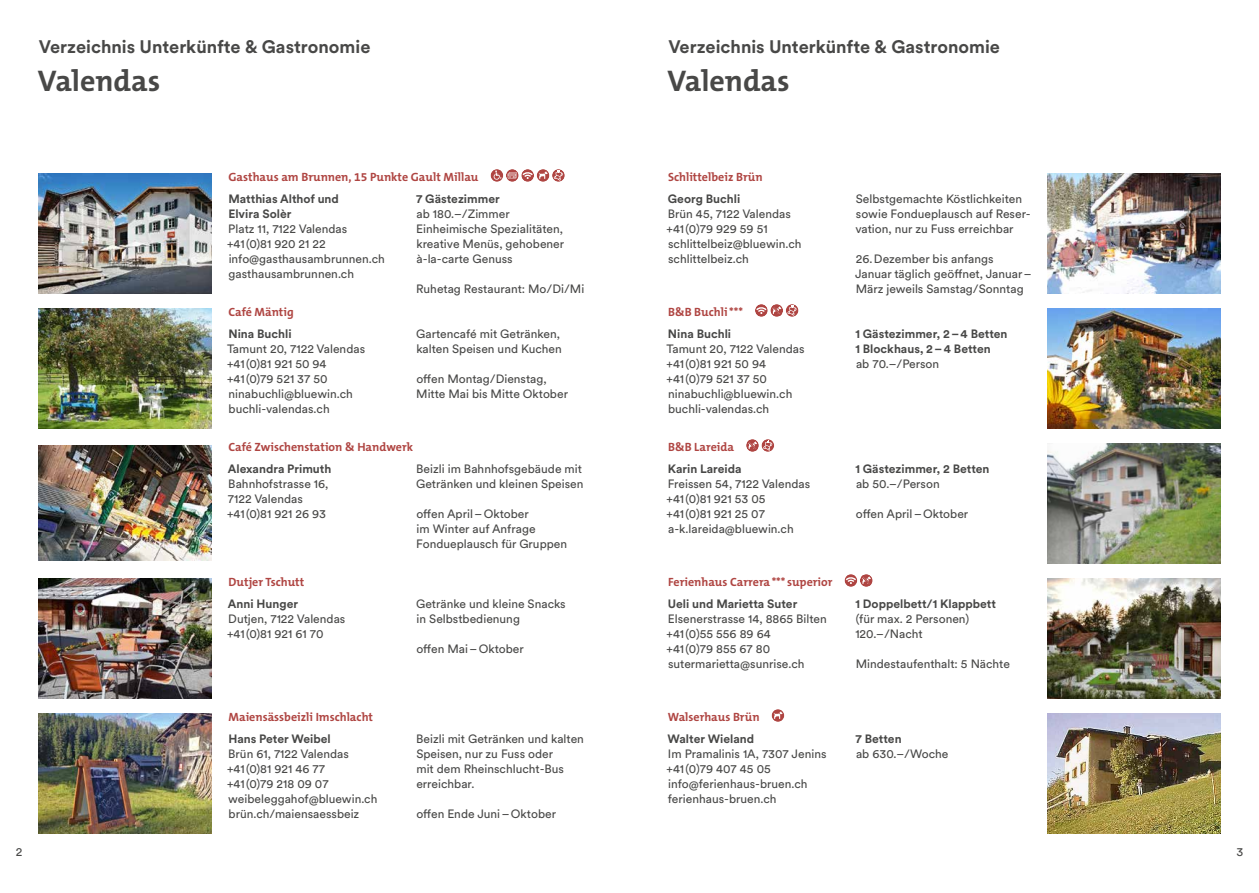
<style>
.page{position:relative;width:1259px;height:893px;background:#fff}
.page>*{position:absolute;margin:0;border:0;box-sizing:border-box;transform-origin:0 0}
.t1{font:700 30px "The Mix B W7";color:#484847}
.t2{font:700 18px "Circular XX";color:#484847}
.t3{font:12px/15px "Circular XX";color:#484847}
.t4{font:700 12px/15px "Circular XX";color:#484847}
.t5{font:700 12px "The Mix B W7";color:#af4542}
</style>
<div class="page">
<img style="left:38px;top:173px;width:173px;height:120px">
<svg style="left:490px;top:169px;width:13px;height:13px"></svg>
<svg style="left:493px;top:170px;width:9px;height:10px"></svg>
<svg style="left:506px;top:169px;width:12px;height:13px"></svg>
<svg style="left:521px;top:169px;width:13px;height:13px"></svg>
<svg style="left:508px;top:171px;width:25px;height:8px"></svg>
<svg style="left:537px;top:169px;width:12px;height:13px"></svg>
<svg style="left:539px;top:171px;width:8px;height:8px"></svg>
<svg style="left:552px;top:169px;width:13px;height:13px"></svg>
<svg style="left:554px;top:170px;width:9px;height:11px"></svg>
<img style="left:38px;top:446px;width:173px;height:115px">
<img style="left:1047px;top:308px;width:173px;height:120px">
<svg style="left:755px;top:304px;width:12px;height:13px"></svg>
<svg style="left:756px;top:306px;width:10px;height:8px"></svg>
<svg style="left:770px;top:304px;width:13px;height:13px"></svg>
<svg style="left:772px;top:305px;width:9px;height:11px"></svg>
<svg style="left:786px;top:304px;width:12px;height:13px"></svg>
<svg style="left:787px;top:305px;width:9px;height:11px"></svg>
<img style="left:38px;top:578px;width:173px;height:120px">
<img style="left:38px;top:713px;width:173px;height:120px">
<img style="left:1047px;top:443px;width:173px;height:120px">
<svg style="left:746px;top:439px;width:13px;height:13px"></svg>
<svg style="left:748px;top:440px;width:9px;height:11px"></svg>
<svg style="left:761px;top:439px;width:13px;height:13px"></svg>
<svg style="left:763px;top:440px;width:9px;height:11px"></svg>
<img style="left:1047px;top:173px;width:173px;height:120px">
<img style="left:38px;top:308px;width:173px;height:120px">
<img style="left:1047px;top:578px;width:173px;height:120px">
<svg style="left:844px;top:574px;width:13px;height:13px"></svg>
<svg style="left:860px;top:574px;width:12px;height:13px"></svg>
<svg style="left:846px;top:575px;width:25px;height:11px"></svg>
<img style="left:1047px;top:713px;width:173px;height:120px">
<svg style="left:771px;top:709px;width:13px;height:13px"></svg>
<svg style="left:773px;top:711px;width:9px;height:8px"></svg>
<h2 class="t2" style="left:39px;top:35px;width:333px">Verzeichnis Unterkünfte &amp; Gastronomie</h2>
<h1 class="t1" style="left:38px;top:61px;width:124px">Valendas</h1>
<p class="t5" style="left:228px;top:169px;width:251px">Gasthaus am Brunnen, 15 Punkte Gault Millau</p>
<p class="t4" style="left:228px;top:191px;width:112px">Matthias Althof und<br>Elvira Solèr</p>
<p class="t3" style="left:227px;top:221px;width:159px">Platz 11, 7122 Valendas +41(0)81 920 21 22 info@gasthausambrunnen.ch gasthausambrunnen.ch</p>
<p class="t4" style="left:416px;top:191px;width:85px">7 Gästezimmer</p>
<p class="t3" style="left:416px;top:206px;width:149px">ab 180.–/Zimmer<br>Einheimische Spezialitäten, kreative Menüs, gehobener à-la-carte Genuss</p>
<p class="t3" style="left:416px;top:281px;width:170px">Ruhetag Restaurant: Mo/Di/Mi</p>
<p class="t5" style="left:228px;top:304px;width:67px">Café Mäntig</p>
<p class="t4" style="left:228px;top:326px;width:65px">Nina Buchli</p>
<p class="t3" style="left:227px;top:341px;width:140px">Tamunt 20, 7122 Valendas +41(0)81 921 50 94 +41(0)79 521 37 50 ninabuchli@bluewin.ch buchli-valendas.ch</p>
<p class="t3" style="left:416px;top:326px;width:147px">Gartencafé mit Getränken, kalten Speisen und Kuchen</p>
<p class="t3" style="left:416px;top:371px;width:153px">offen Montag/Dienstag,<br>Mitte Mai bis Mitte Oktober</p>
<p class="t5" style="left:228px;top:439px;width:186px">Café Zwischenstation &amp; Handwerk</p>
<p class="t4" style="left:228px;top:461px;width:105px">Alexandra Primuth</p>
<p class="t3" style="left:227px;top:476px;width:103px">Bahnhofstrasse 16,<br>7122 Valendas +41(0)81 921 26 93</p>
<p class="t3" style="left:416px;top:461px;width:169px">Beizli im Bahnhofsgebäude mit<br>Getränken und kleinen Speisen</p>
<p class="t3" style="left:416px;top:506px;width:152px">offen April–Oktober<br>im Winter auf Anfrage<br>Fondueplausch für Gruppen</p>
<p class="t5" style="left:229px;top:574px;width:77px">Dutjer Tschutt</p>
<p class="t4" style="left:228px;top:596px;width:72px">Anni Hunger</p>
<p class="t3" style="left:227px;top:611px;width:120px">Dutjen, 7122 Valendas +41(0)81 921 61 70</p>
<p class="t5" style="left:228px;top:709px;width:146px">Maiensässbeizli Imschlacht</p>
<p class="t4" style="left:228px;top:731px;width:104px">Hans Peter Weibel</p>
<p class="t3" style="left:227px;top:746px;width:152px">Brün 61, 7122 Valendas +41(0)81 921 46 77<br>+41(0)79 218 09 07 weibeleggahof@bluewin.ch brün.ch/maiensaessbeiz</p>
<p class="t3" style="left:416px;top:596px;width:151px">Getränke und kleine Snacks in Selbstbedienung</p>
<p class="t3" style="left:416px;top:641px;width:109px">offen Mai–Oktober</p>
<p class="t3" style="left:416px;top:731px;width:169px">Beizli mit Getränken und kalten<br>Speisen, nur zu Fuss oder<br>mit dem Rheinschlucht-Bus erreichbar.</p>
<p class="t3" style="left:416px;top:806px;width:141px">offen Ende Juni–Oktober</p>
<h2 class="t2" style="left:668px;top:35px;width:333px">Verzeichnis Unterkünfte &amp; Gastronomie</h2>
<h1 class="t1" style="left:667px;top:61px;width:124px">Valendas</h1>
<p class="t5" style="left:668px;top:169px;width:96px">Schlittelbeiz Brün</p>
<p class="t4" style="left:668px;top:191px;width:74px">Georg Buchli</p>
<p class="t3" style="left:666px;top:206px;width:136px">Brün 45, 7122 Valendas +41(0)79 929 59 51 schlittelbeiz@bluewin.ch schlittelbeiz.ch</p>
<p class="t5" style="left:668px;top:304px;width:76px">B&amp;B Buchli***</p>
<p class="t4" style="left:668px;top:326px;width:65px">Nina Buchli</p>
<p class="t3" style="left:666px;top:341px;width:140px">Tamunt 20, 7122 Valendas +41(0)81 921 50 94 +41(0)79 521 37 50 ninabuchli@bluewin.ch buchli-valendas.ch</p>
<p class="t5" style="left:668px;top:439px;width:67px">B&amp;B Lareida</p>
<p class="t4" style="left:668px;top:461px;width:75px">Karin Lareida</p>
<p class="t3" style="left:666px;top:476px;width:145px">Freissen 54, 7122 Valendas +41(0)81 921 53 05 +41(0)81 921 25 07 a-k.lareida@bluewin.ch</p>
<p class="t5" style="left:668px;top:574px;width:166px">Ferienhaus Carrera*** superior</p>
<p class="t4" style="left:668px;top:596px;width:131px">Ueli und Marietta Suter</p>
<p class="t3" style="left:666px;top:611px;width:162px">Elsenerstrasse 14, 8865 Bilten +41(0)55 556 89 64<br>+41(0)79 855 67 80 sutermarietta@sunrise.ch</p>
<p class="t5" style="left:667px;top:709px;width:93px">Walserhaus Brün</p>
<p class="t4" style="left:667px;top:731px;width:88px">Walter Wieland</p>
<p class="t3" style="left:666px;top:746px;width:161px">Im Pramalinis 1A, 7307 Jenins +41(0)79 407 45 05 info@ferienhaus-bruen.ch ferienhaus-bruen.ch</p>
<p class="t3" style="left:855px;top:191px;width:177px">Selbstgemachte Köstlichkeiten sowie Fondueplausch auf Reser&shy;vation, nur zu Fuss erreichbar</p>
<p class="t3" style="left:855px;top:251px;width:178px">26.Dezember bis anfangs<br>Januar täglich geöffnet, Januar–<br>März jeweils Samstag/Sonntag</p>
<p class="t4" style="left:855px;top:326px;width:154px">1 Gästezimmer, 2–4 Betten<br>1 Blockhaus, 2–4 Betten</p>
<p class="t3" style="left:856px;top:356px;width:85px">ab 70.–/Person</p>
<p class="t4" style="left:855px;top:461px;width:136px">1 Gästezimmer, 2 Betten</p>
<p class="t3" style="left:856px;top:476px;width:85px">ab 50.–/Person</p>
<p class="t3" style="left:856px;top:506px;width:114px">offen April–Oktober</p>
<p class="t4" style="left:855px;top:596px;width:142px">1 Doppelbett/1 Klappbett</p>
<p class="t3" style="left:855px;top:611px;width:115px">(für max. 2 Personen)<br>120.–/Nacht</p>
<p class="t3" style="left:855px;top:656px;width:156px">Mindestaufenthalt: 5 Nächte</p>
<p class="t4" style="left:855px;top:731px;width:48px">7 Betten</p>
<p class="t3" style="left:856px;top:746px;width:94px">ab 630.–/Woche</p>
<p class="t3" style="left:16px;top:844px;width:8px">2</p>
<p class="t3" style="left:1236px;top:844px;width:8px">3</p>
</div>
